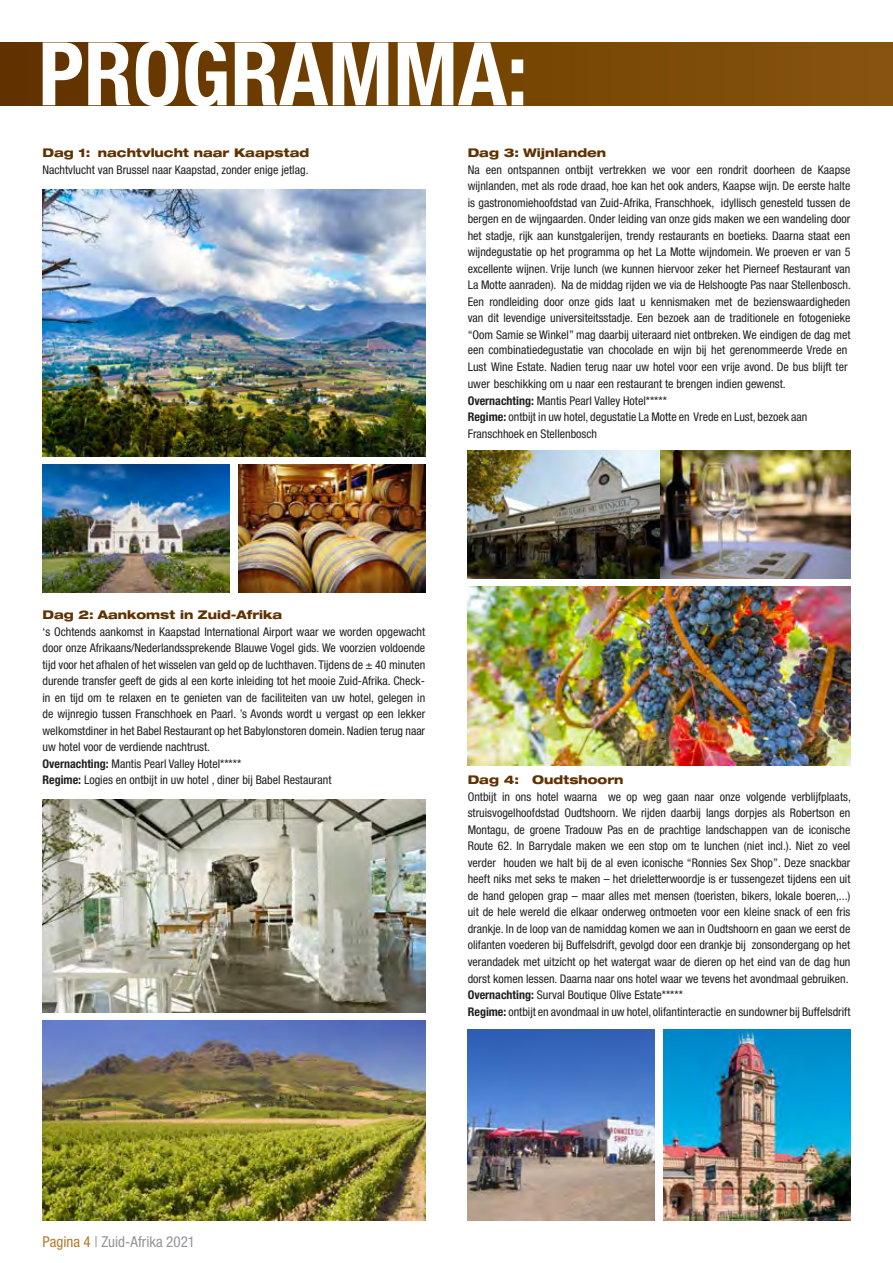
<style>
.page{position:relative;width:893px;height:1263px;background:#fff}
.page>*{position:absolute;margin:0;border:0;box-sizing:border-box;transform-origin:0 0}
.t1{font:700 condensed 87.9px "Helvetica Neue LT Std";color:#fff}
.t2{font:condensed 15px "Helvetica Neue LT Std";color:#939598}
.t3{font:condensed 12px/16.5px "Helvetica Neue LT Std";color:#231f20}
.t4{font:800 expanded 12px "Helvetica Neue LT Std";color:#603100}
.s1{font-weight:700}
.s2{color:#af7c2a}
</style>
<div class="page">
<img style="left:468px;top:1029px;width:187px;height:191px">
<div style="left:0;top:43px;width:893px;height:62px;background:linear-gradient(to right,#613200,#87540c)"></div>
<img style="left:43px;top:189px;width:382px;height:267px">
<img style="left:43px;top:1020px;width:382px;height:200px">
<img style="left:238px;top:465px;width:187px;height:127px">
<img style="left:43px;top:799px;width:382px;height:213px">
<img style="left:43px;top:465px;width:187px;height:127px">
<img style="left:468px;top:451px;width:382px;height:127px">
<img style="left:468px;top:587px;width:382px;height:178px">
<img style="left:663px;top:1029px;width:187px;height:191px">
<h1 class="t1" style="left:38px;top:21px;width:491px">PROGRAMMA:</h1>
<p class="t4" style="left:43px;top:145px;width:268px">Dag 1: nachtvlucht naar Kaapstad</p>
<p class="t3" style="left:43px;top:161px;width:268px">Nachtvlucht van Brussel naar Kaapstad, zonder enige jetlag.</p>
<p class="t4" style="left:468px;top:145px;width:140px">Dag 3: Wijnlanden</p>
<p class="t3" style="left:468px;top:161px;width:385px">Na een ontspannen ontbijt vertrekken we voor een rondrit doorheen de Kaapse wijnlanden, met als rode draad, hoe kan het ook anders, Kaapse wijn. De eerste halte is gastronomiehoofdstad van Zuid-Afrika, Franschhoek, idyllisch genesteld tussen de bergen en de wijngaarden. Onder leiding van onze gids maken we een wandeling door het stadje, rijk aan kunstgalerijen, trendy restaurants en boetieks. Daarna staat een wijndegustatie op het programma op het La Motte wijndomein. We proeven er van 5 excellente wijnen. Vrije lunch (we kunnen hiervoor zeker het Pierneef Restaurant van La Motte aanraden). Na de middag rijden we via de Helshoogte Pas naar Stellenbosch.<br>Een rondleiding door onze gids laat u kennismaken met de bezienswaardigheden van dit levendige universiteitsstadje. Een bezoek aan de traditionele en fotogenieke “Oom Samie se Winkel” mag daarbij uiteraard niet ontbreken. We eindigen de dag met een combinatiedegustatie van chocolade en wijn bij het gerenommeerde Vrede en Lust Wine Estate. Nadien terug naar uw hotel voor een vrije avond. De bus blijft ter uwer beschikking om u naar een restaurant te brengen indien gewenst.<br><span class="s1">Overnachting:</span> Mantis Pearl Valley Hotel*****<br><span class="s1">Regime:</span> ontbijt in uw hotel, degustatie La Motte en Vrede en Lust, bezoek aan</p>
<p class="t3" style="left:468px;top:425px;width:131px">Franschhoek en Stellenbosch</p>
<p class="t4" style="left:43px;top:607px;width:241px">Dag 2: Aankomst in Zuid-Afrika</p>
<p class="t3" style="left:43px;top:623px;width:384px">‘s Ochtends aankomst in Kaapstad International Airport waar we worden opgewacht door onze Afrikaans/Nederlandssprekende Blauwe Vogel gids. We voorzien voldoende tijd voor het afhalen of het wisselen van geld op de luchthaven. Tijdens de ± 40 minuten durende transfer geeft de gids al een korte inleiding tot het mooie Zuid-Afrika. Check&shy;in en tijd om te relaxen en te genieten van de faciliteiten van uw hotel, gelegen in de wijnregio tussen Franschhoek en Paarl. ’s Avonds wordt u vergast op een lekker welkomstdiner in het Babel Restaurant op het Babylonstoren domein. Nadien terug naar uw hotel voor de verdiende nachtrust.<br><span class="s1">Overnachting:</span> Mantis Pearl Valley Hotel*****<br><span class="s1">Regime:</span> Logies en ontbijt in uw hotel , diner bij Babel Restaurant</p>
<p class="t4" style="left:468px;top:772px;width:157px">Dag 4: Oudtshoorn</p>
<p class="t3" style="left:468px;top:788px;width:385px;text-align:justify">Ontbijt in ons hotel waarna we op weg gaan naar onze volgende verblijfplaats, struisvogelhoofdstad Oudtshoorn. We rijden daarbij langs dorpjes als Robertson en Montagu, de groene Tradouw Pas en de prachtige landschappen van de iconische Route 62. In Barrydale maken we een stop om te lunchen (niet incl.). Niet zo veel verder houden we halt bij de al even iconische “Ronnies Sex Shop”. Deze snackbar heeft niks met seks te maken – het drieletterwoordje is er tussengezet tijdens een uit de hand gelopen grap – maar alles met mensen (toeristen, bikers, lokale boeren,...) uit de hele wereld die elkaar onderweg ontmoeten voor een kleine snack of een fris drankje. In de loop van de namiddag komen we aan in Oudtshoorn en gaan we eerst de olifanten voederen bij Buffelsdrift, gevolgd door een drankje bij zonsondergang op het</p>
<p class="t3" style="left:468px;top:953px;width:384px">verandadek met uitzicht op het watergat waar de dieren op het eind van de dag hun dorst komen lessen. Daarna naar ons hotel waar we tevens het avondmaal gebruiken.<br><span class="s1">Overnachting:</span> Surval Boutique Olive Estate*****<br><span class="s1">Regime:</span> ontbijt en avondmaal in uw hotel, olifantinteractie en sundowner bij Buffelsdrift</p>
<p class="t2" style="left:43px;top:1233px;width:154px"><span class="s2">Pagina 4</span> | Zuid-Afrika 2021</p>
</div>
